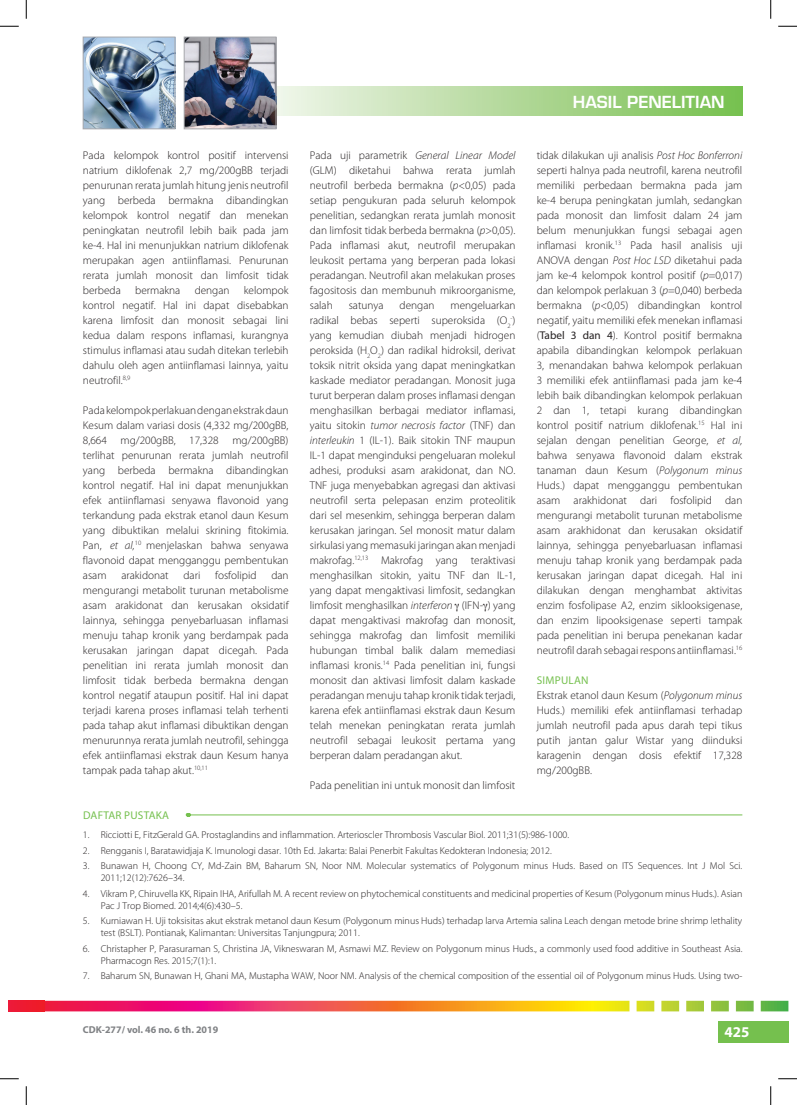
<style>
.page{position:relative;width:797px;height:1105px;background:#fff}
.page>*{position:absolute;margin:0;border:0;box-sizing:border-box;transform-origin:0 0}
.t1{font:600 16.25px "Eurostile LT Std";color:#fff}
.t2{font:700 15px "Myriad Pro";color:#fff}
.MP_default{font:300 11.25px/15px "Myriad Pro";color:#231f20;text-align:justify}
.MP_daftar_pustaka_H1{font:11.25px "Myriad Pro";letter-spacing:.02em;color:#75c04e}
.MP_H1___color{font:11.25px "Myriad Pro";letter-spacing:.02em;color:#75c04e}
.t3{font:300 10px/12px "Myriad Pro";color:#231f20}
.t4{font:700 10px "Myriad Pro";color:#808285}
.MP_default-2{font:300 6.5px "Myriad Pro";color:#231f20}
.s1{font-style:italic}
.s2{font-size:11.25px}
.s3{font-weight:400}
</style>
<div class="page">
<svg style="left:276px;top:86px;width:466px;height:29px;background:#b2d99b"></svg>
<img style="left:85px;top:39px;width:88px;height:88px">
<div style="left:83px;top:37px;width:92px;height:92px;border:1px solid #a8a9ad"></div>
<img style="left:186px;top:39px;width:88px;height:88px">
<div style="left:184px;top:37px;width:92px;height:92px;border:1px solid #a8a9ad"></div>
<div style="left:717px;top:1021px;width:71px;height:22px;background:#75c04e"></div>
<svg style="left:44px;top:1001px;width:744px;height:10px;background:#e47b4b"></svg>
<div style="left:9px;top:1001px;width:35px;height:10px;background:#ee1a2e"></div>
<hr style="left:186px;top:815px;width:556px;height:1px;background:#75c04e">
<svg style="left:0;top:25px;width:19px;height:2px"></svg>
<svg style="left:778px;top:25px;width:19px;height:2px"></svg>
<svg style="left:0;top:1078px;width:19px;height:1px"></svg>
<svg style="left:778px;top:1078px;width:19px;height:1px"></svg>
<svg style="left:25px;top:0;width:2px;height:19px"></svg>
<svg style="left:25px;top:1086px;width:2px;height:19px"></svg>
<svg style="left:770px;top:0;width:1px;height:19px"></svg>
<svg style="left:770px;top:1086px;width:1px;height:19px"></svg>
<p class="MP_default" style="left:83px;top:148px;width:207px">Pada kelompok kontrol positif intervensi natrium diklofenak 2,7 mg/200gBB terjadi penurunan rerata jumlah hitung jenis neutrofil yang berbeda bermakna dibandingkan kelompok kontrol negatif dan menekan peningkatan neutrofil lebih baik pada jam ke-4. Hal ini menunjukkan natrium diklofenak merupakan agen antiinflamasi. Penurunan rerata jumlah monosit dan limfosit tidak berbeda</p>
<p class="MP_default" style="left:83px;top:283px;width:207px;text-indent:161px">kelompok kontrol negatif. Hal ini dapat disebabkan karena limfosit dan monosit sebagai lini kedua dalam respons inflamasi, kurangnya stimulus inflamasi atau sudah ditekan terlebih dahulu oleh agen antiinflamasi lainnya, yaitu neutrofil.<sup>8,9</sup></p>
<p class="MP_default" style="left:83px;top:403px;width:207px">Pada kelompok perlakuan dengan ekstrak daun Kesum dalam variasi dosis (4,332 mg/200gBB, 8,664 mg/200gBB, 17,328 mg/200gBB) terlihat penurunan rerata jumlah neutrofil yang berbeda bermakna dibandingkan kontrol negatif. Hal ini dapat menunjukkan efek antiinflamasi senyawa flavonoid yang terkandung pada ekstrak etanol daun Kesum yang dibuktikan melalui skrining fitokimia.<br>Pan, <span class="s1">et al,</span><sup>10</sup> menjelaskan bahwa senyawa flavonoid dapat mengganggu pembentukan asam</p>
<p class="MP_default" style="left:135px;top:283px;width:47px">bermakna</p>
<p class="MP_default" style="left:195px;top:283px;width:36px">dengan</p>
<p class="MP_default" style="left:121px;top:568px;width:49px">arakidonat</p>
<p class="MP_default" style="left:183px;top:568px;width:18px">dari</p>
<p class="MP_default" style="left:215px;top:568px;width:43px">fosfolipid</p>
<p class="MP_default" style="left:83px;top:568px;width:207px;text-indent:188px">dan mengurangi metabolit turunan metabolisme asam arakidonat dan kerusakan oksidatif lainnya, sehingga penyebarluasan inflamasi menuju tahap kronik yang berdampak pada kerusakan jaringan dapat dicegah. Pada penelitian ini rerata jumlah monosit dan limfosit tidak berbeda bermakna dengan kontrol negatif ataupun positif. Hal ini dapat terjadi karena proses inflamasi telah terhenti pada tahap akut inflamasi dibuktikan dengan menurunnya rerata jumlah neutrofil, sehingga efek antiinflamasi ekstrak daun Kesum hanya tampak pada tahap akut.<sup>10,11</sup></p>
<p class="MP_default" style="left:310px;top:148px;width:207px">Pada uji parametrik <span class="s1">General Linear Model </span>(GLM) diketahui bahwa rerata jumlah neutrofil berbeda bermakna (<span class="s1">p</span>&lt;0,05) pada setiap pengukuran pada seluruh kelompok penelitian, sedangkan rerata jumlah monosit dan limfosit tidak berbeda bermakna (<span class="s1">p</span>&gt;0,05).<br>Pada inflamasi akut, neutrofil merupakan leukosit pertama yang berperan pada lokasi peradangan. Neutrofil akan melakukan proses fagositosis dan membunuh mikroorganisme, salah</p>
<p class="MP_default" style="left:310px;top:298px;width:207px;text-indent:141px">mengeluarkan radikal bebas seperti superoksida (O<sub>2</sub></p>
<p class="MP_default" style="left:349px;top:298px;width:36px">satunya</p>
<p class="MP_default" style="left:399px;top:298px;width:36px">dengan</p>
<p class="MP_default-2" style="left:510px;top:314px;width:6px">-<span class="s2">)</span></p>
<p class="MP_default" style="left:310px;top:328px;width:207px">yang kemudian diubah menjadi hidrogen peroksida (H<sub>2</sub>O<sub>2</sub>) dan radikal hidroksil, derivat toksik nitrit oksida yang dapat meningkatkan kaskade mediator peradangan. Monosit juga turut berperan dalam proses inflamasi dengan menghasilkan berbagai mediator inflamasi, yaitu sitokin <span class="s1">tumor necrosis factor</span> (TNF) dan <span class="s1">interleukin</span> 1 (IL-1). Baik sitokin TNF maupun IL-1 dapat menginduksi pengeluaran molekul adhesi, produksi asam arakidonat, dan NO.<br>TNF juga menyebabkan agregasi dan aktivasi neutrofil serta pelepasan enzim proteolitik dari sel mesenkim, sehingga berperan dalam kerusakan jaringan. Sel monosit matur dalam sirkulasi yang memasuki jaringan akan menjadi makrofag.<sup>12,13</sup> Makrofag yang teraktivasi menghasilkan sitokin, yaitu TNF dan IL-1, yang dapat mengaktivasi limfosit, sedangkan limfosit menghasilkan <span class="s1">interferon</span> (IFN- ) yang dapat mengaktivasi makrofag dan monosit, sehingga makrofag dan limfosit memiliki hubungan timbal balik dalam memediasi inflamasi kronis.<sup>14</sup> Pada penelitian ini, fungsi monosit dan aktivasi limfosit dalam kaskade peradangan menuju tahap kronik tidak terjadi, karena efek antiinflamasi ekstrak daun Kesum telah menekan peningkatan rerata jumlah neutrofil sebagai leukosit pertama yang berperan dalam peradangan akut.</p>
<p class="MP_default" style="left:310px;top:778px;width:207px">Pada penelitian ini untuk monosit dan limfosit</p>
<h1 class="t1" style="left:573px;top:92px;width:153px">HASIL PENELITIAN</h1>
<p class="MP_default" style="left:536px;top:148px;width:207px">tidak dilakukan uji analisis <span class="s1">Post Hoc Bonferroni </span>seperti halnya pada neutrofil, karena neutrofil memiliki perbedaan bermakna pada jam ke-4 berupa peningkatan jumlah, sedangkan pada monosit dan limfosit dalam 24 jam belum menunjukkan fungsi sebagai agen inflamasi kronik.<sup>13</sup> Pada hasil analisis uji ANOVA dengan <span class="s1">Post Hoc LSD</span> diketahui pada jam ke-4 kelompok kontrol positif (<span class="s1">p</span>=0,017) dan kelompok perlakuan 3 (<span class="s1">p</span>=0,040) berbeda bermakna (<span class="s1">p</span>&lt;0,05) dibandingkan kontrol negatif, yaitu memiliki efek menekan inflamasi (<span class="s3">Tabel 3 dan 4</span>). Kontrol positif bermakna apabila dibandingkan kelompok perlakuan 3, menandakan bahwa kelompok perlakuan 3 memiliki efek antiinflamasi pada jam ke-4 lebih baik dibandingkan kelompok perlakuan 2 dan 1, tetapi kurang dibandingkan kontrol positif natrium diklofenak.<sup>15</sup> Hal ini sejalan dengan penelitian George, <span class="s1">et al, </span>bahwa senyawa flavonoid dalam ekstrak tanaman daun Kesum (<span class="s1">Polygonum minus </span>Huds.) dapat mengganggu pembentukan asam arakhidonat dari fosfolipid dan mengurangi metabolit turunan metabolisme asam arakhidonat dan kerusakan oksidatif lainnya, sehingga penyebarluasan inflamasi menuju tahap kronik yang berdampak pada kerusakan jaringan dapat dicegah. Hal ini dilakukan dengan menghambat aktivitas enzim fosfolipase A2, enzim siklooksigenase, dan enzim lipooksigenase seperti tampak pada penelitian ini berupa penekanan kadar neutrofil darah sebagai respons antiinflamasi.<sup>16</sup></p>
<p class="MP_H1___color" style="left:537px;top:673px;width:53px">SIMPULAN</p>
<p class="MP_default" style="left:536px;top:688px;width:207px">Ekstrak etanol daun Kesum (<span class="s1">Polygonum minus </span>Huds.) memiliki efek antiinflamasi terhadap jumlah neutrofil pada apus darah tepi tikus putih jantan galur Wistar yang diinduksi karagenin dengan dosis efektif 17,328 mg/200gBB.</p>
<p class="MP_daftar_pustaka_H1" style="left:83px;top:808px;width:88px">DAFTAR PUSTAKA</p>
<p class="t3" style="left:83px;top:829px;width:488px">1. Ricciotti E, FitzGerald GA. Prostaglandins and inflammation. Arterioscler Thrombosis Vascular Biol. 2011;31(5):986-1000.</p>
<p class="t3" style="left:83px;top:844px;width:470px">2. Rengganis I, Baratawidjaja K. Imunologi dasar. 10th Ed. Jakarta: Balai Penerbit Fakultas Kedokteran Indonesia; 2012.</p>
<p class="t3" style="left:101px;top:860px;width:643px;text-indent:-18px">3. Bunawan H, Choong CY, Md-Zain BM, Baharum SN, Noor NM. Molecular systematics of Polygonum minus Huds. Based on ITS Sequences. Int J Mol Sci.<br>2011;12(12):7626–34.</p>
<p class="t3" style="left:101px;top:887px;width:643px;text-indent:-18px">4. Vikram P, Chiruvella KK, Ripain IHA, Arifullah M. A recent review on phytochemical constituents and medicinal properties of Kesum (Polygonum minus Huds.). Asian<br>Pac J Trop Biomed. 2014;4(6):430–5.</p>
<p class="t3" style="left:101px;top:915px;width:643px;text-indent:-18px">5. Kurniawan H. Uji toksisitas akut ekstrak metanol daun Kesum (Polygonum minus Huds) terhadap larva Artemia salina Leach dengan metode brine shrimp lethality test (BSLT). Pontianak, Kalimantan: Universitas Tanjungpura; 2011.</p>
<p class="t3" style="left:101px;top:942px;width:643px;text-indent:-18px">6. Christapher P, Parasuraman S, Christina JA, Vikneswaran M, Asmawi MZ. Review on Polygonum minus Huds., a commonly used food additive in Southeast Asia.<br>Pharmacogn Res. 2015;7(1):1.</p>
<p class="t3" style="left:83px;top:970px;width:661px">7. Baharum SN, Bunawan H, Ghani MA, Mustapha WAW, Noor NM. Analysis of the chemical composition of the essential oil of Polygonum minus Huds. Using two-</p>
<p class="t4" style="left:83px;top:1023px;width:137px">CDK-277/ vol. 46 no. 6 th. 2019</p>
<h2 class="t2" style="left:724px;top:1022px;width:26px">425</h2>
</div>
